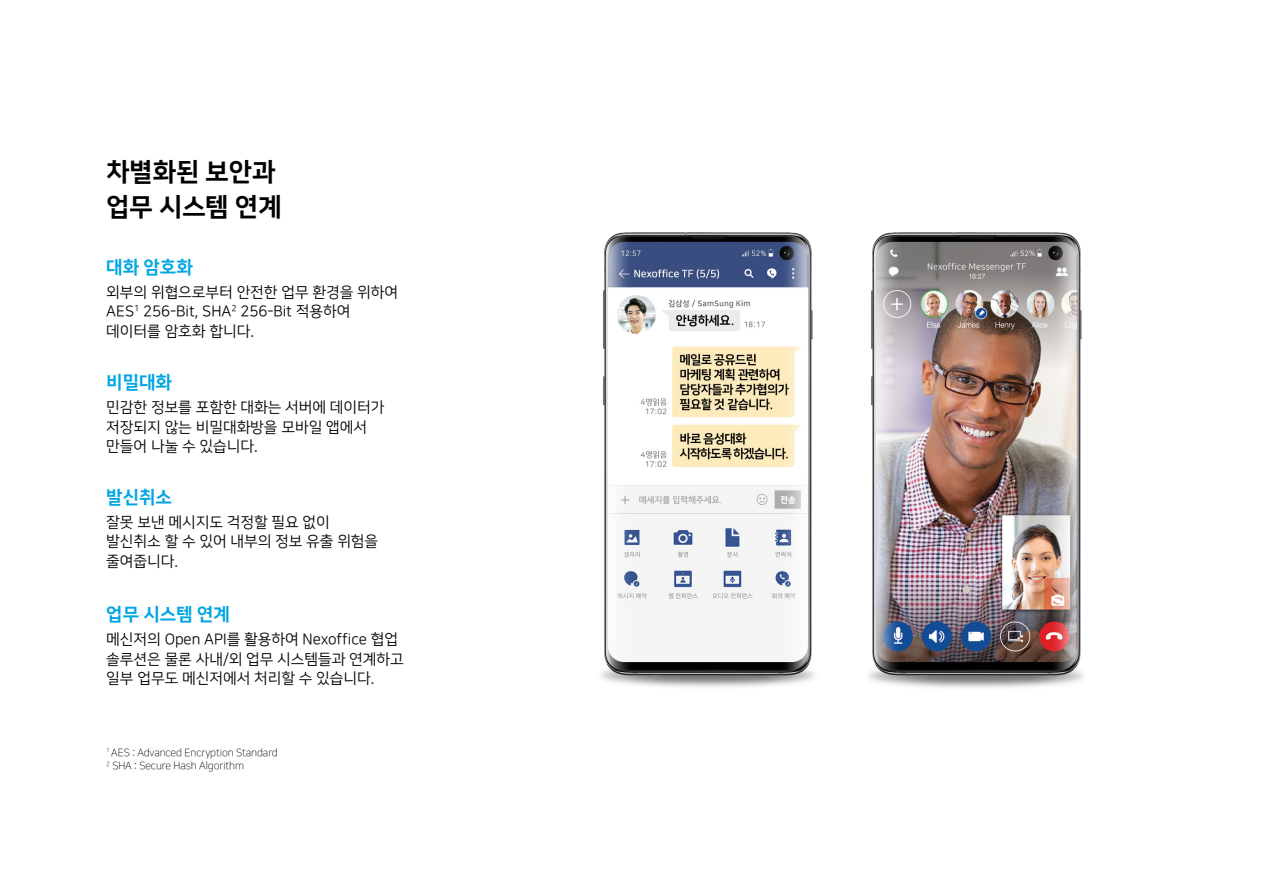
<style>
.page{position:relative;width:1263px;height:893px;background:#fff}
.page>*{position:absolute;margin:0;border:0;box-sizing:border-box;transform-origin:0 0}
.t1{font:25.5px/34.5px "Nanum Square EB";color:#000}
.t2{font:18px "Nanum Square EB";color:#00a5e4}
.t3{font:15px/19.5px "Nanum Square R";color:#000}
.t4{font:10.5px/13.5px "Nanum Square L";letter-spacing:-.01em;color:#000}
</style>
<div class="page">
<img style="left:869px;top:233px;width:215px;height:455px">
<img style="left:601px;top:233px;width:214px;height:454px">
<h1 class="t1" style="left:106px;top:155px;width:177px">차별화된 보안과 업무 시스템 연계</h1>
<p class="t2" style="left:106px;top:257px;width:88px">대화 암호화</p>
<p class="t3" style="left:106px;top:283px;width:293px">외부의 위협으로부터 안전한 업무 환경을 위하여<br>AES<sup>1</sup> 256-Bit, SHA<sup>2</sup> 256-Bit 적용하여 데이터를 암호화 합니다.</p>
<p class="t2" style="left:106px;top:373px;width:67px">비밀대화</p>
<p class="t3" style="left:106px;top:398px;width:280px">민감한 정보를 포함한 대화는 서버에 데이터가 저장되지 않는 비밀대화방을 모바일 앱에서 만들어 나눌 수 있습니다.</p>
<p class="t2" style="left:106px;top:488px;width:67px">발신취소</p>
<p class="t3" style="left:106px;top:513px;width:273px">잘못 보낸 메시지도 걱정할 필요 없이 발신취소 할 수 있어 내부의 정보 유출 위험을 줄여줍니다.</p>
<p class="t2" style="left:106px;top:605px;width:125px">업무 시스템 연계</p>
<p class="t3" style="left:106px;top:630px;width:299px">메신저의 Open API를 활용하여 Nexoffice 협업 솔루션은 물론 사내/외 업무 시스템들과 연계하고 일부 업무도 메신저에서 처리할 수 있습니다.</p>
<p class="t4" style="left:106px;top:746px;width:173px"><sup>1</sup> AES : Advanced Encryption Standard<br><sup>2</sup> SHA : Secure Hash Algorithm</p>
</div>
